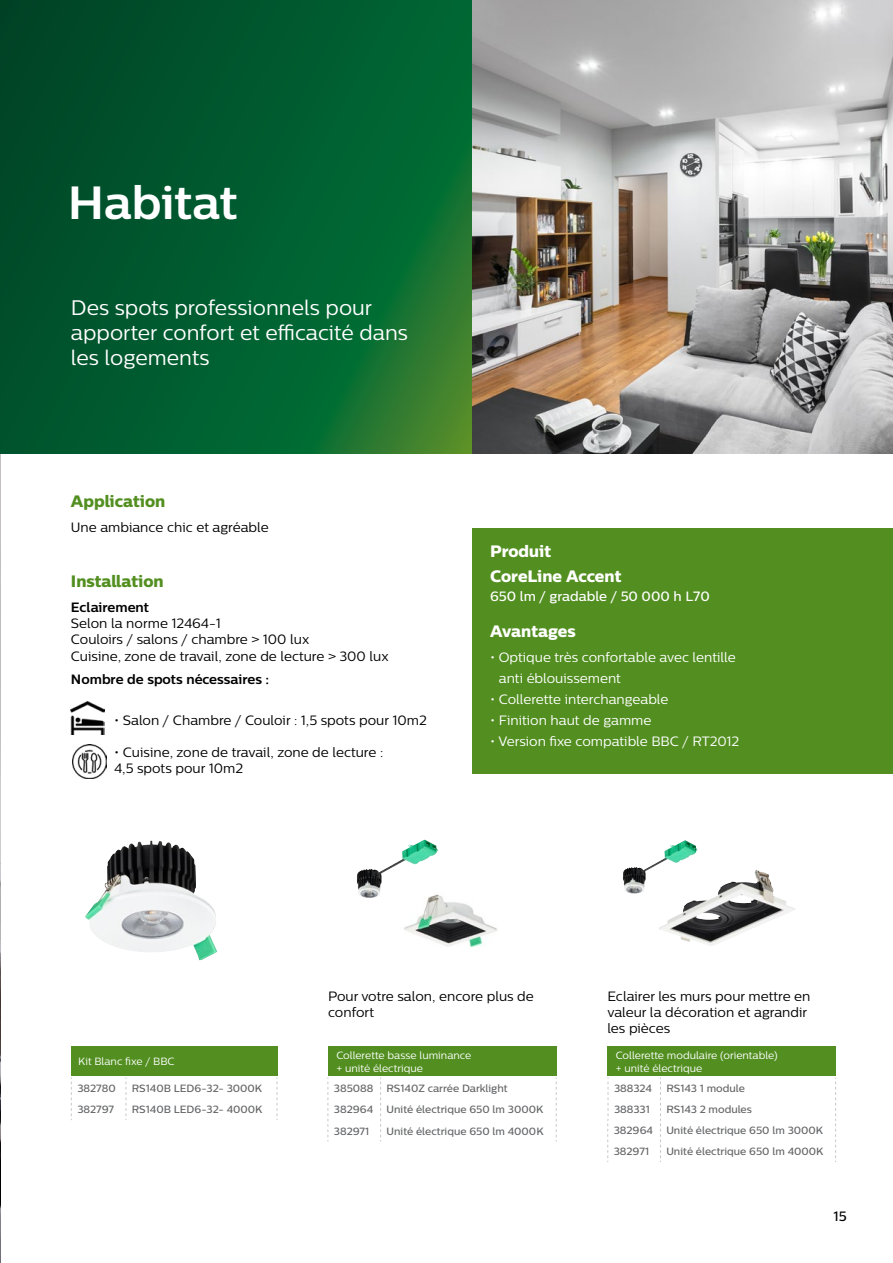
<style>
.page{position:relative;width:893px;height:1263px;background:#fff}
.page>*{position:absolute;margin:0;border:0;box-sizing:border-box;transform-origin:0 0}
.t1{font:700 46.5px "Centrale Sans";letter-spacing:-.005em;color:#fff}
.t2{font:21px/25.2px "Centrale Sans";color:#fff}
.t3{font:16.5px/25.2px "Centrale Sans X Bold";color:#fff}
.t4{font:16.5px "Centrale Sans X Bold";color:#528f20}
.t5{font:13.5px/16.2px "Centrale Sans";color:#000}
.t6{font:13.5px/21px "Centrale Sans";color:#fff}
.t7{font:700 13.5px "Centrale Sans";color:#000}
.t8{font:500 13.5px "Centrale Sans";color:#fff}
.t9{font:500 13.5px "Centrale Sans";color:#000}
.t10{font:500 10.5px "Centrale Sans";color:#646567}
.t11{font:10.5px/12.6px "Centrale Sans";color:#fff}
</style>
<div class="page">
<img style="left:0;top:0;width:1px;height:1263px">
<svg style="left:0;top:0;width:472px;height:453px;background:#045d2e"></svg>
<div style="left:472px;top:528px;width:421px;height:246px;background:#528f20"></div>
<img style="left:472px;top:0;width:421px;height:453px">
<svg style="left:71px;top:1077px;width:1px;height:43px"></svg>
<svg style="left:126px;top:1077px;width:1px;height:43px"></svg>
<svg style="left:277px;top:1077px;width:1px;height:43px"></svg>
<svg style="left:328px;top:1078px;width:1px;height:63px"></svg>
<svg style="left:380px;top:1077px;width:1px;height:64px"></svg>
<svg style="left:556px;top:1077px;width:1px;height:64px"></svg>
<svg style="left:607px;top:1077px;width:2px;height:85px"></svg>
<svg style="left:660px;top:1077px;width:1px;height:85px"></svg>
<svg style="left:835px;top:1077px;width:1px;height:85px"></svg>
<img style="left:85px;top:841px;width:132px;height:120px">
<img style="left:357px;top:840px;width:71px;height:58px">
<img style="left:659px;top:870px;width:136px;height:76px">
<img style="left:388px;top:891px;width:109px;height:57px">
<img style="left:623px;top:840px;width:66px;height:55px">
<img style="left:72px;top:744px;width:35px;height:34px">
<img style="left:71px;top:702px;width:33px;height:33px">
<div style="left:71px;top:1046px;width:206px;height:30px;background:#528f20"></div>
<div style="left:328px;top:1046px;width:229px;height:30px;background:#528f20"></div>
<div style="left:607px;top:1046px;width:229px;height:30px;background:#528f20"></div>
<h1 class="t1" style="left:68px;top:174px;width:171px">Habitat</h1>
<h2 class="t2" style="left:71px;top:294px;width:338px">Des spots professionnels pour apporter confort et efficacité dans les logements</h2>
<p class="t4" style="left:71px;top:491px;width:96px">Application</p>
<p class="t5" style="left:71px;top:519px;width:199px">Une ambiance chic et agréable</p>
<p class="t4" style="left:71px;top:571px;width:94px">Installation</p>
<p class="t7" style="left:71px;top:599px;width:80px">Eclairement</p>
<p class="t5" style="left:71px;top:615px;width:319px">Selon la norme 12464-1<br>Couloirs / salons / chambre &gt; 100 lux<br>Cuisine, zone de travail, zone de lecture &gt; 300 lux</p>
<p class="t7" style="left:71px;top:671px;width:200px">Nombre de spots nécessaires :</p>
<p class="t5" style="left:114px;top:712px;width:314px">• Salon / Chambre / Couloir : 1,5 spots pour 10m2</p>
<p class="t5" style="left:114px;top:744px;width:271px">• Cuisine, zone de travail, zone de lecture :<br>4,5 spots pour 10m2</p>
<p class="t3" style="left:490px;top:538px;width:133px">Produit<br>CoreLine Accent</p>
<p class="t8" style="left:490px;top:589px;width:221px">650 lm / gradable / 50 000 h L70</p>
<p class="t3" style="left:490px;top:618px;width:87px">Avantages</p>
<p class="t6" style="left:499px;top:646px;width:238px;text-indent:-9px">• Optique très confortable avec lentille anti éblouissement</p>
<p class="t6" style="left:490px;top:688px;width:180px">• Collerette interchangeable</p>
<p class="t6" style="left:490px;top:709px;width:163px">• Finition haut de gamme</p>
<p class="t6" style="left:490px;top:730px;width:251px">• Version fixe compatible BBC / RT2012</p>
<p class="t5" style="left:328px;top:988px;width:207px">Pour votre salon, encore plus de confort</p>
<p class="t5" style="left:607px;top:988px;width:205px">Eclairer les murs pour mettre en valeur la décoration et agrandir les pièces</p>
<p class="t11" style="left:78px;top:1055px;width:98px">Kit Blanc fixe / BBC</p>
<p class="t11" style="left:336px;top:1049px;width:137px">Collerette basse luminance + unité électrique</p>
<p class="t11" style="left:616px;top:1049px;width:164px">Collerette modulaire (orientable) + unité électrique</p>
<p class="t10" style="left:77px;top:1082px;width:40px">382780</p>
<p class="t10" style="left:132px;top:1082px;width:132px">RS140B LED6-32- 3000K</p>
<p class="t10" style="left:77px;top:1103px;width:38px">382797</p>
<p class="t10" style="left:132px;top:1103px;width:132px">RS140B LED6-32- 4000K</p>
<p class="t10" style="left:334px;top:1082px;width:41px">385088</p>
<p class="t10" style="left:387px;top:1082px;width:123px">RS140Z carrée Darklight</p>
<p class="t10" style="left:334px;top:1103px;width:41px">382964</p>
<p class="t10" style="left:387px;top:1103px;width:158px">Unité électrique 650 lm 3000K</p>
<p class="t10" style="left:334px;top:1125px;width:37px">382971</p>
<p class="t10" style="left:387px;top:1125px;width:159px">Unité électrique 650 lm 4000K</p>
<p class="t10" style="left:614px;top:1124px;width:41px">382964</p>
<p class="t10" style="left:666px;top:1124px;width:158px">Unité électrique 650 lm 3000K</p>
<p class="t10" style="left:614px;top:1145px;width:37px">382971</p>
<p class="t10" style="left:666px;top:1145px;width:159px">Unité électrique 650 lm 4000K</p>
<p class="t10" style="left:614px;top:1082px;width:39px">388324</p>
<p class="t10" style="left:666px;top:1082px;width:80px">RS143 1 module</p>
<p class="t10" style="left:614px;top:1103px;width:37px">388331</p>
<p class="t10" style="left:666px;top:1103px;width:87px">RS143 2 modules</p>
<p class="t9" style="left:833px;top:1208px;width:15px">15</p>
</div>
